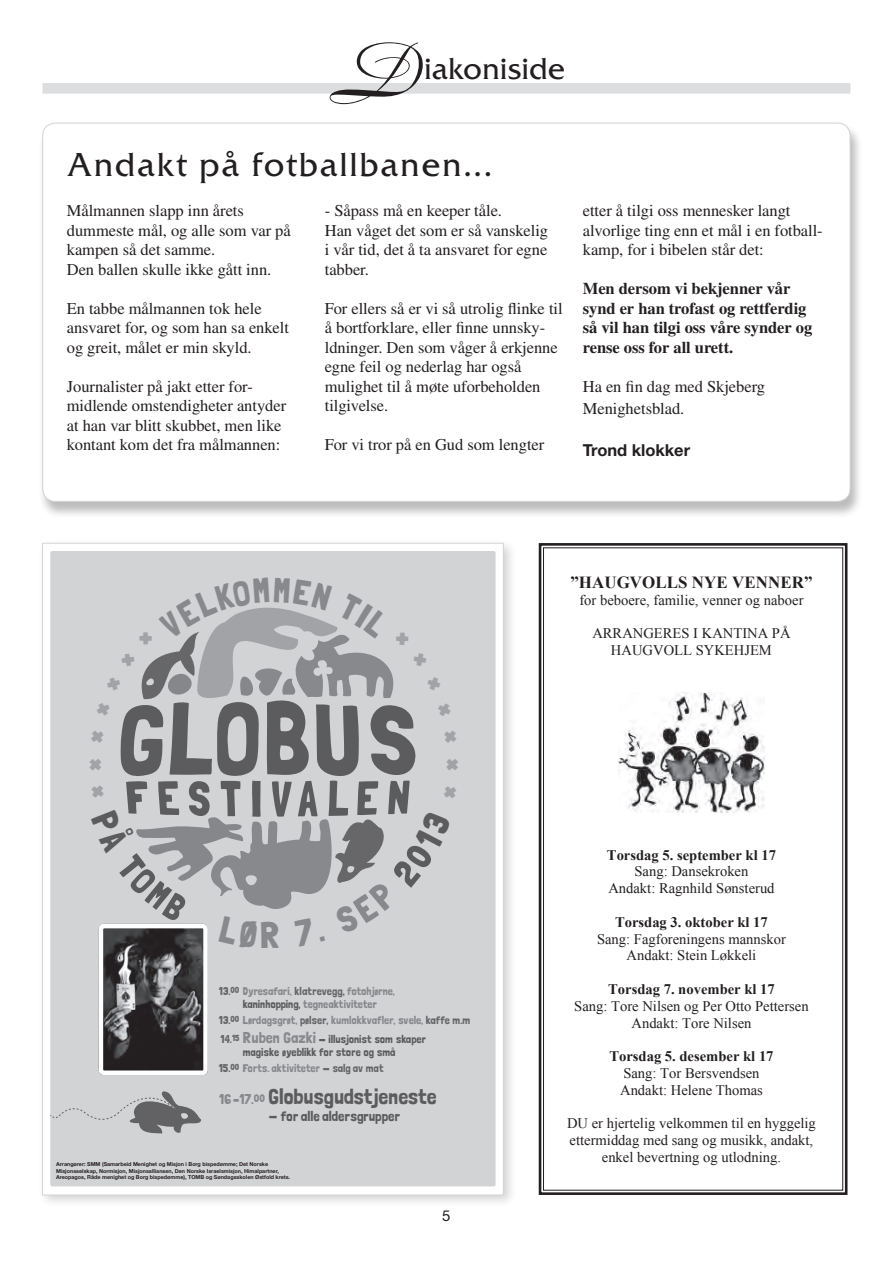
<style>
.page{position:relative;width:893px;height:1263px;background:#fff}
.page>*{position:absolute;margin:0;border:0;box-sizing:border-box;transform-origin:0 0}
.Helvetica_10_12{font:72px "Boulevard";color:#231f20}
.t1{font:36.6px "Londrina Solid";color:#87898c}
.t2{font:35.1px "Londrina Solid";color:#a2a3a7}
.Helvetica_10_12-2{font:33px "Friz Qua";letter-spacing:.05em;color:#231f20}
.Helvetica_10_12-3{font:30px "Friz Qua";color:#231f20}
.t3{font:21.6px "Londrina Solid";color:#5c5c5f}
.t4{font:700 16.95px "Times New Roman";letter-spacing:.005em;color:#231f20}
.t5{font:16.5px/19.5px "Times LT";letter-spacing:-.005em;color:#231f20}
.t6{font:700 16.5px/19.5px "Times LT";letter-spacing:-.005em;color:#231f20}
.t7{font:700 16.5px "Helvetica Neue LT";letter-spacing:-.005em;color:#231f20}
.t8{font:15px "Helvetica Neue LT";color:#231f20}
.t9{font:14.55px/16.8px "Times New Roman";color:#231f20;text-align:center}
.t10{font:14.1px "Londrina Solid";color:#5c5c5f;scale:1.2 1}
.t11{font:11.25px/19.6px "Londrina Solid";color:#67676a}
.t12{font:11.25px/13px "Londrina Solid";color:#87898c;text-align:center}
.t13{font:11.25px/15.8px "Londrina Solid";color:#5c5c5f}
.t14{font:700 5.4px/6.4px "Helvetica Neue";color:#231f20}
.s1{color:#67676a}
.s2{color:#5c5c5f}
.s3{color:#85878a}
.s4{color:#87898c}
.s5{font-size:15.45px;color:#87898c}
.s6{font-size:14.1px;color:#87898c}
.s7{font-size:10.95px;color:#87898c}
.s8{font-weight:700}
</style>
<div class="page">
<div style="left:43px;top:83px;width:807px;height:11px;background:#dcdddf"></div>
<svg style="left:538px;top:543px;width:310px;height:652px"></svg>
<img style="left:619px;top:692px;width:145px;height:121px">
<div style="left:38px;top:538px;width:479px;height:670px;background:#231f20;opacity:.2"></div>
<div style="left:43px;top:543px;width:460px;height:652px;background:#fff"></div>
<div style="left:50px;top:551px;width:446px;height:635px;background:#d2d3d5;border-radius:2px"></div>
<img style="left:105px;top:948px;width:97px;height:121px">
<div style="left:99px;top:924px;width:109px;height:151px;border:5px solid #fff;border-radius:3px"></div>
<svg style="left:50px;top:1088px;width:151px;height:46px"></svg>
<div style="left:38px;top:123px;width:825px;height:395px;background:#231f20;opacity:.3"></div>
<div style="left:43px;top:123px;width:807px;height:378px;background:#fff;border-radius:13px"></div>
<svg style="left:98px;top:607px;width:318px;height:341px"></svg>
<p class="Helvetica_10_12" style="left:328px;top:25px;width:95px">D</p>
<p class="Helvetica_10_12-3" style="left:424px;top:50px;width:143px">iakoniside</p>
<p class="Helvetica_10_12-2" style="left:67px;top:144px;width:427px">Andakt på fotballbanen...</p>
<p class="t5" style="left:67px;top:201px;width:225px">Målmannen slapp inn årets dummeste mål, og alle som var på kampen så det samme.</p>
<p class="t5" style="left:67px;top:259px;width:206px">Den ballen skulle ikke gått inn.</p>
<p class="t5" style="left:67px;top:298px;width:224px">En tabbe målmannen tok hele ansvaret for, og som han sa enkelt og greit, målet er min skyld.</p>
<p class="t5" style="left:67px;top:376px;width:221px">Journalister på jakt etter for&shy;midlende omstendigheter antyder at han var blitt skubbet, men like kontant kom det fra målmannen:</p>
<p class="t5" style="left:325px;top:201px;width:179px">- Såpass må en keeper tåle.</p>
<p class="t5" style="left:325px;top:220px;width:225px;text-align:justify">Han våget det som er så vanskelig i vår tid, det å ta ansvaret for egne tabber.</p>
<p class="t5" style="left:325px;top:298px;width:239px">For ellers så er vi så utrolig flinke til å bortforklare, eller finne unnsky&shy;ldninger. Den som våger å erkjenne egne feil og nederlag har også mulighet til å møte uforbeholden tilgivelse.</p>
<p class="t5" style="left:325px;top:435px;width:221px">For vi tror på en Gud som lengter</p>
<p class="t5" style="left:583px;top:201px;width:241px">etter å tilgi oss mennesker langt alvorlige ting enn et mål i en fotball&shy;kamp, for i bibelen står det:</p>
<p class="t6" style="left:583px;top:279px;width:231px">Men dersom vi bekjenner vår synd er han trofast og rettferdig så vil han tilgi oss våre synder og rense oss for all urett.</p>
<p class="t5" style="left:583px;top:375px;width:184px;line-height:21.6px">Ha en fin dag med Skjeberg<br>Menighetsblad.</p>
<p class="t7" style="left:583px;top:440px;width:109px">Trond klokker</p>
<p class="t2" style="left:81px;top:770px;width:15px;rotate:-90deg">*</p>
<p class="t2" style="left:467px;top:758px;width:15px;rotate:90deg">*</p>
<p class="t1" style="left:260px;top:914px;width:23px">r</p>
<p class="t12" style="left:219px;top:984px;width:177px"><span class="s1">13.</span><sup>00</sup> Dyresafari, <span class="s1">klatrevegg,</span> fotohjørne, <span class="s2">kaninhopping,</span> <span class="s3">tegneaktiviteter</span></p>
<p class="t11" style="left:219px;top:1010px;width:253px">13.<sup>00</sup> <span class="s3">lørdagsgrøt,</span> pølser, <span class="s4">kumlokkvafler,</span> <span class="s3">svele,</span> kaffe m.m<br>14.<sup>15</sup> <span class="s5">ruben Gazki</span> <span class="s2">– illusjonist som skaper</span></p>
<p class="t13" style="left:219px;top:1044px;width:178px;text-indent:24px">magiske øyeblikk for store og små<br><span class="s1">15.</span><sup>00</sup> <span class="s4">Forts. aktiviteter</span> <span class="s1">– salg av mat</span></p>
<p class="t3" style="left:219px;top:1084px;width:219px"><span class="s6">16 –17.</span><span class="s7">00</span> Globusgudstjeneste</p>
<p class="t10" style="left:269px;top:1107px;width:111px">- for alle aldersgrupper</p>
<p class="t14" style="left:56px;top:1161px;width:235px">Arrangører: SMM (Samarbeid Menighet og Misjon i Borg bispedømme; Det Norske<br>Misjonsselskap, Normisjon, Misjonsalliansen, Den Norske Israelsmisjon, Himalpartner,<br>Areopagos, Råde menighet og Borg bispedømme), TOMB og Søndagsskolen Østfold krets.</p>
<p class="t8" style="left:442px;top:1206px;width:10px">5</p>
<p class="t4" style="left:570px;top:570px;width:244px">”HAUGVOLLS NYE VENNER”</p>
<p class="t9" style="left:579px;top:591px;width:226px">for beboere, familie, venner og naboer</p>
<p class="t9" style="left:592px;top:625px;width:200px">ARRANGERES I KANTINA PÅ<br>HAUGVOLL SYKEHJEM</p>
<p class="t9" style="left:607px;top:846px;width:171px"><span class="s8">Torsdag 5. september kl 17<br></span>Sang: Dansekroken<br>Andakt: Ragnhild Sønsterud</p>
<p class="t9" style="left:597px;top:913px;width:190px"><span class="s8">Torsdag 3. oktober kl 17<br></span>Sang: Fagforeningens mannskor<br>Andakt: Stein Løkkeli</p>
<p class="t9" style="left:574px;top:980px;width:236px"><span class="s8">Torsdag 7. november kl 17<br></span>Sang: Tore Nilsen og Per Otto Pettersen<br>Andakt: Tore Nilsen</p>
<p class="t9" style="left:609px;top:1048px;width:166px"><span class="s8">Torsdag 5. desember kl 17<br></span>Sang: Tor Bersvendsen<br>Andakt: Helene Thomas</p>
<p class="t9" style="left:567px;top:1115px;width:250px">DU er hjertelig velkommen til en hyggelig ettermiddag med sang og musikk, andakt, enkel bevertning og utlodning.</p>
</div>
